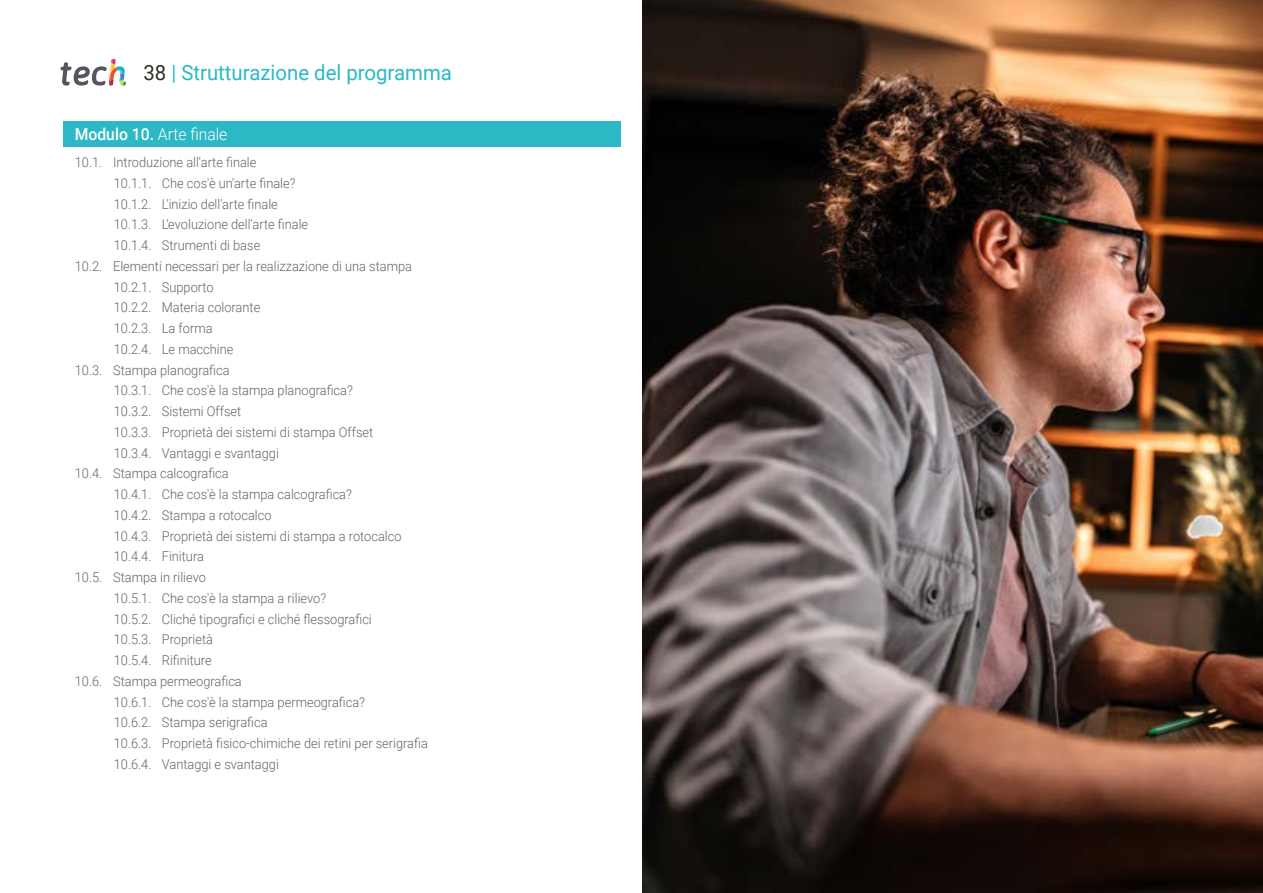
<style>
.page{position:relative;width:1263px;height:893px;background:#fff}
.page>*{position:absolute;margin:0;border:0;box-sizing:border-box;transform-origin:0 0}
.t1{font:21px "Roboto";color:#2db8c5}
.t2{font:300 16.5px "Roboto";color:#fff;scale:.95 1}
.t3{font:300 13.5px "Roboto";color:#61646a;scale:.95 1}
.s1{color:#312e20}
.s2{font-weight:500}
</style>
<div class="page">
<div style="left:64px;top:121px;width:557px;height:25px;background:#2db8c5"></div>
<svg style="left:61px;top:59px;width:65px;height:27px"></svg>
<img style="left:642px;top:0;width:621px;height:893px">
<h1 class="t1" style="left:144px;top:57px;width:310px"><span class="s1">38</span> | Strutturazione del programma</h1>
<p class="t2" style="left:75px;top:123px;width:162px"><span class="s2">Modulo 10.</span> Arte finale</p>
<p class="t3" style="left:75px;top:153px;width:193px">10.1. Introduzione all'arte finale</p>
<p class="t3" style="left:114px;top:174px;width:193px">10.1.1. Che cos'è un'arte finale?</p>
<p class="t3" style="left:114px;top:194px;width:174px">10.1.2. L'inizio dell'arte finale</p>
<p class="t3" style="left:114px;top:215px;width:206px">10.1.3. L'evoluzione dell'arte finale</p>
<p class="t3" style="left:114px;top:236px;width:156px">10.1.4. Strumenti di base</p>
<p class="t3" style="left:75px;top:257px;width:356px">10.2. Elementi necessari per la realizzazione di una stampa</p>
<p class="t3" style="left:114px;top:277px;width:107px">10.2.1. Supporto</p>
<p class="t3" style="left:114px;top:298px;width:156px">10.2.2. Materia colorante</p>
<p class="t3" style="left:114px;top:319px;width:105px">10.2.3. La forma</p>
<p class="t3" style="left:114px;top:340px;width:127px">10.2.4. Le macchine</p>
<p class="t3" style="left:75px;top:360px;width:164px">10.3. Stampa planografica</p>
<p class="t3" style="left:114px;top:381px;width:253px">10.3.1. Che cos'è la stampa planografica?</p>
<p class="t3" style="left:114px;top:402px;width:136px">10.3.2. Sistemi Offset</p>
<p class="t3" style="left:114px;top:423px;width:275px">10.3.3. Proprietà dei sistemi di stampa Offset</p>
<p class="t3" style="left:114px;top:443px;width:175px">10.3.4. Vantaggi e svantaggi</p>
<p class="t3" style="left:75px;top:464px;width:163px">10.4. Stampa calcografica</p>
<p class="t3" style="left:114px;top:485px;width:252px">10.4.1. Che cos'è la stampa calcografica?</p>
<p class="t3" style="left:114px;top:506px;width:168px">10.4.2. Stampa a rotocalco</p>
<p class="t3" style="left:114px;top:526px;width:304px">10.4.3. Proprietà dei sistemi di stampa a rotocalco</p>
<p class="t3" style="left:114px;top:547px;width:96px">10.4.4. Finitura</p>
<p class="t3" style="left:75px;top:568px;width:139px">10.5. Stampa in rilievo</p>
<p class="t3" style="left:114px;top:589px;width:225px">10.5.1. Che cos'è la stampa a rilievo?</p>
<p class="t3" style="left:114px;top:609px;width:273px">10.5.2. Cliché tipografici e cliché flessografici</p>
<p class="t3" style="left:114px;top:630px;width:106px">10.5.3. Proprietà</p>
<p class="t3" style="left:114px;top:651px;width:104px">10.5.4. Rifiniture</p>
<p class="t3" style="left:75px;top:672px;width:177px">10.6. Stampa permeografica</p>
<p class="t3" style="left:114px;top:692px;width:266px">10.6.1. Che cos'è la stampa permeografica?</p>
<p class="t3" style="left:114px;top:713px;width:163px">10.6.2. Stampa serigrafica</p>
<p class="t3" style="left:114px;top:734px;width:332px">10.6.3. Proprietà fisico-chimiche dei retini per serigrafia</p>
<p class="t3" style="left:114px;top:755px;width:175px">10.6.4. Vantaggi e svantaggi</p>
</div>
